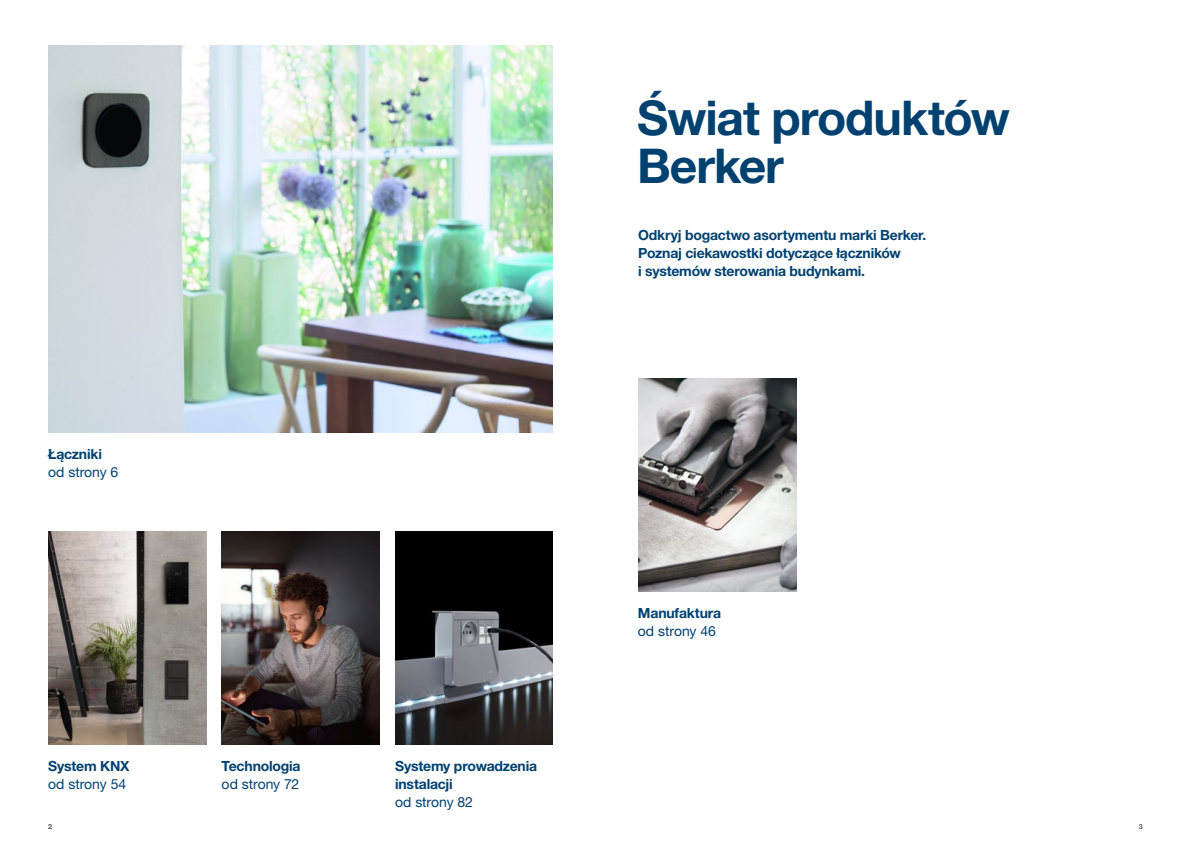
<style>
.page{position:relative;width:1191px;height:842px;background:#fff}
.page>*{position:absolute;margin:0;border:0;box-sizing:border-box;transform-origin:0 0}
.t1{font:700 48px/48px "Helvetica Neue LTW1 G";letter-spacing:-.025em;color:#004170}
.t2{font:700 14px/18px "Helvetica Neue LTW1 G";letter-spacing:-.015em;color:#004170}
.t3{font:14px "Helvetica Neue LTW1 G";letter-spacing:-.005em;color:#004170}
.t4{font:700 7px "Helvetica Neue LTW1 G";color:#575756}
</style>
<div class="page">
<img style="left:638px;top:378px;width:158px;height:213px">
<img style="left:48px;top:531px;width:158px;height:213px">
<img style="left:222px;top:531px;width:157px;height:213px">
<img style="left:395px;top:531px;width:158px;height:213px">
<img style="left:48px;top:45px;width:505px;height:388px">
<h1 class="t1" style="left:637px;top:94px;width:374px">Świat produktów<br>Berker</h1>
<p class="t2" style="left:48px;top:445px;width:55px">Łączniki</p>
<p class="t3" style="left:48px;top:464px;width:72px">od strony 6</p>
<p class="t2" style="left:48px;top:757px;width:83px">System KNX</p>
<p class="t3" style="left:48px;top:776px;width:79px">od strony 54</p>
<p class="t2" style="left:222px;top:757px;width:80px">Technologia</p>
<p class="t3" style="left:222px;top:776px;width:79px">od strony 72</p>
<p class="t2" style="left:395px;top:757px;width:144px">Systemy prowadzenia instalacji</p>
<p class="t3" style="left:395px;top:794px;width:79px">od strony 82</p>
<p class="t2" style="left:638px;top:226px;width:290px">Odkryj bogactwo asortymentu marki Berker.<br>Poznaj ciekawostki dotyczące łączników<br>i systemów sterowania budynkami.</p>
<p class="t2" style="left:638px;top:604px;width:85px">Manufaktura</p>
<p class="t3" style="left:638px;top:623px;width:79px">od strony 46</p>
<p class="t4" style="left:48px;top:822px;width:5px">2</p>
<p class="t4" style="left:1138px;top:822px;width:5px">3</p>
</div>
